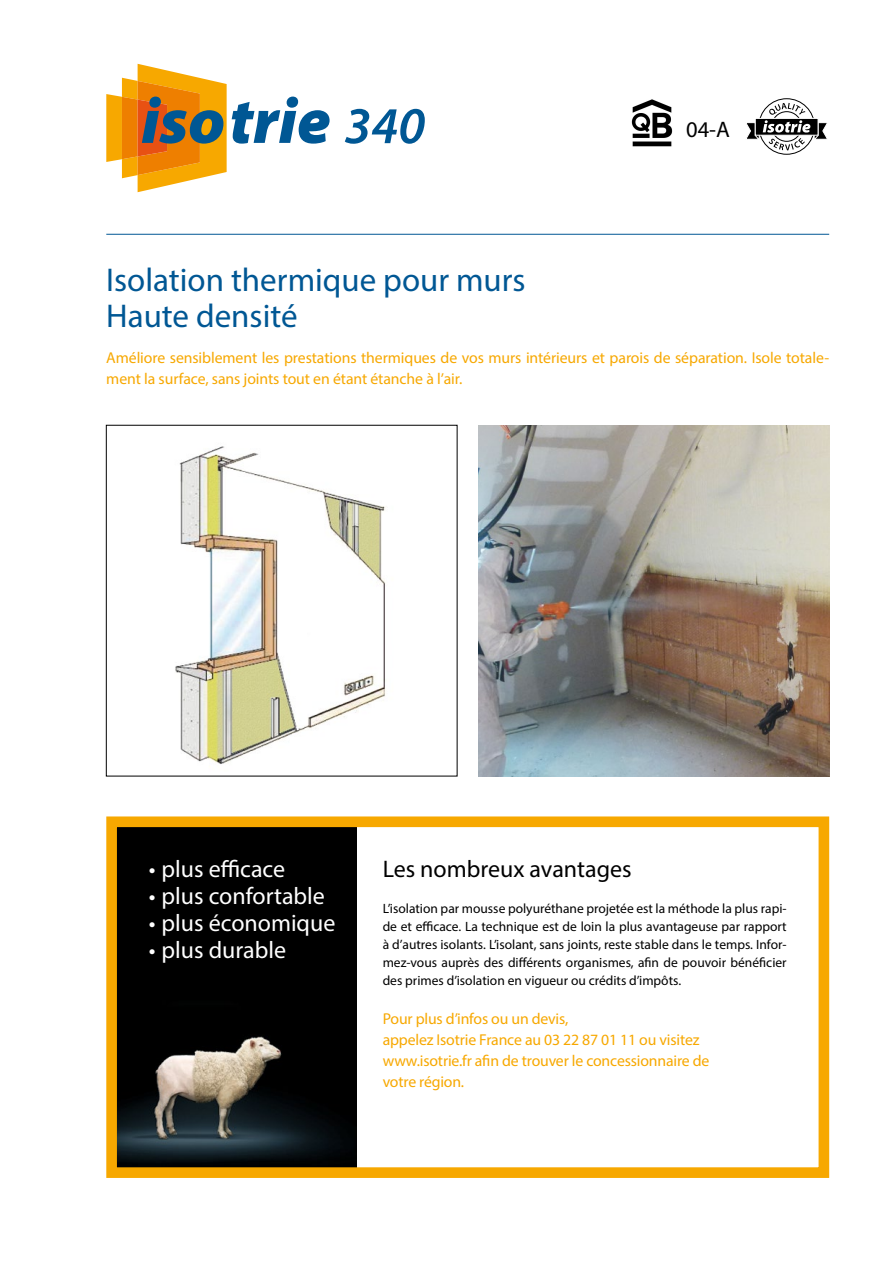
<style>
.page{position:relative;width:893px;height:1263px;background:#fff}
.page>*{position:absolute;margin:0;border:0;box-sizing:border-box;transform-origin:0 0}
.t1{font:italic 600 52.05px "Myriad Pro";color:#005794}
.t2{font:33px/36px "Myriad Pro";color:#005794}
.t3{font:24px "Myriad Pro";color:#fff}
.t4{font:24px "Myriad Pro";color:#000}
.t5{font:22.5px "Myriad Pro";color:#000}
.t6{font:15.75px/21px "Myriad Pro";letter-spacing:-.005em;color:#f7a800}
.t7{font:13.5px/18px "Myriad Pro";color:#000;text-align:justify}
</style>
<div class="page">
<hr style="left:106px;top:234px;width:723px;height:1px;background:#005794">
<svg style="left:746px;top:98px;width:81px;height:57px"></svg>
<svg style="left:106px;top:64px;width:224px;height:128px"></svg>
<img style="left:175px;top:446px;width:210px;height:318px">
<img style="left:478px;top:425px;width:351px;height:351px">
<div style="left:111px;top:823px;width:245px;height:351px;background:#000"></div>
<img style="left:118px;top:1036px;width:225px;height:127px">
<div style="left:106px;top:816px;width:723px;height:362px;border:11px solid #f7a800"></div>
<img style="left:631px;top:99px;width:42px;height:48px">
<h1 class="t1" style="left:344px;top:93px;width:82px">340</h1>
<h3 class="t5" style="left:686px;top:116px;width:45px">04-A</h3>
<h2 class="t2" style="left:106px;top:261px;width:421px">Isolation thermique pour murs<br>Haute densité</h2>
<p class="t6" style="left:106px;top:347px;width:724px">Améliore sensiblement les prestations thermiques de vos murs intérieurs et parois de séparation. Isole totale&shy;ment la surface, sans joints tout en étant étanche à l’air.</p>
<h3 class="t3" style="left:149px;top:854px;width:138px">• plus efficace</h3>
<h3 class="t3" style="left:149px;top:881px;width:178px">• plus confortable</h3>
<h3 class="t3" style="left:149px;top:908px;width:188px">• plus économique</h3>
<h3 class="t3" style="left:149px;top:935px;width:139px">• plus durable</h3>
<h3 class="t4" style="left:383px;top:854px;width:250px">Les nombreux avantages</h3>
<p class="t7" style="left:383px;top:899px;width:405px">L’isolation par mousse polyuréthane projetée est la méthode la plus rapi&shy;de et efficace. La technique est de loin la plus avantageuse par rapport à d’autres isolants. L’isolant, sans joints, reste stable dans le temps. Infor&shy;mez-vous auprès des différents organismes, afin de pouvoir bénéficier des primes d’isolation en vigueur ou crédits d’impôts.</p>
<p class="t6" style="left:383px;top:1008px;width:328px">Pour plus d’infos ou un devis,<br>appelez Isotrie France au 03 22 87 01 11 ou visitez www.isotrie.fr afin de trouver le concessionnaire de votre région.</p>
</div>
